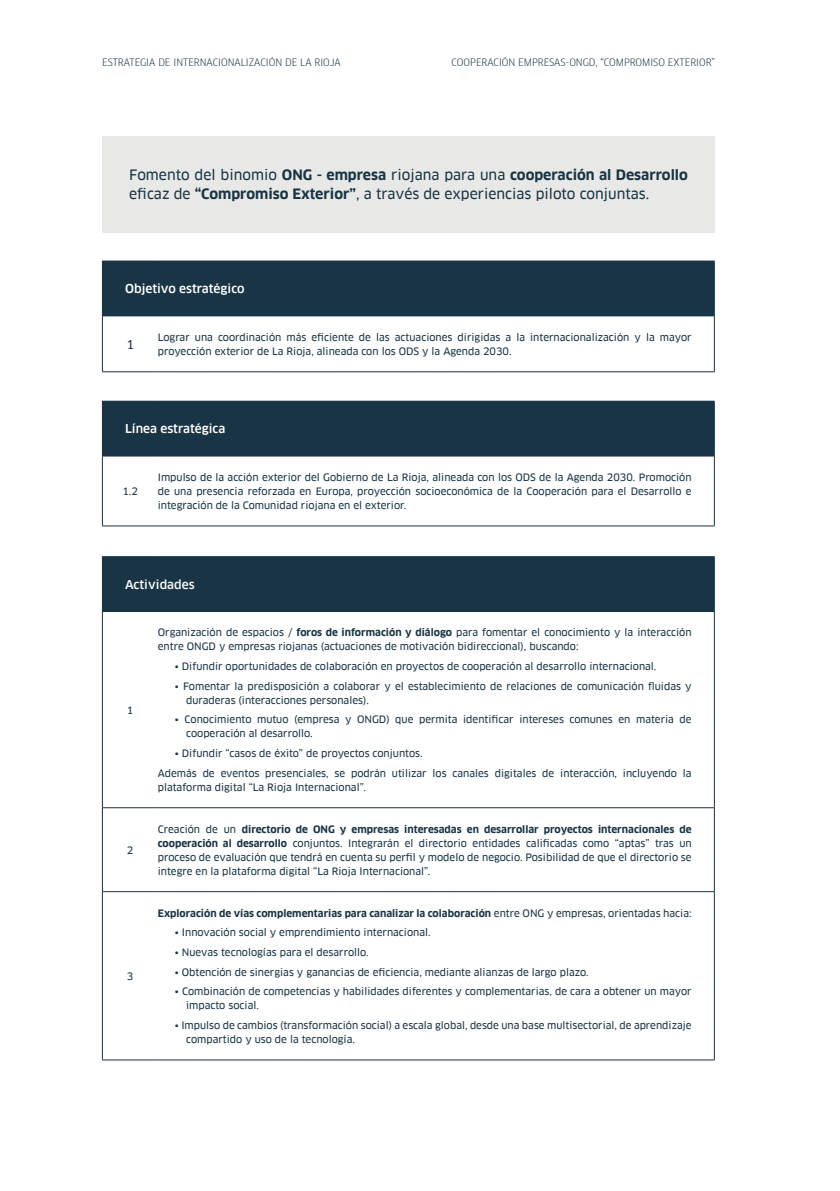
<style>
.page{position:relative;width:840px;height:1191px;background:#fff}
.page>*{position:absolute;margin:0;border:0;box-sizing:border-box;transform-origin:0 0}
.t1{font:14px/19px "Clan Offc Pro News";color:#193444}
.t2{font:500 12px "Clan Offc Pro";color:#fff}
.t3{font:500 12px "Clan Offc Pro";color:#f5f7f5}
.t4{font:12px "Clan Offc Pro News";color:#193444}
.t5{font:10px/14px "Clan Offc Pro News";color:#193444}
.t6{font:700 10px "Clan Offc Pro";color:#193444}
.Parrafo{font:10px "Clan Offc Pro Narr";color:#193444}
.s1{font-family:"Clan Offc Pro";font-weight:700}
.s2{font-family:"Clan Offc Pro News";font-weight:400}
</style>
<div class="page">
<div style="left:102px;top:556px;width:612px;height:55px;background:#193444"></div>
<hr style="left:102px;top:611px;width:56px;height:1px;background:#193444">
<hr style="left:102px;top:611px;width:1px;height:196px;background:#193444">
<hr style="left:158px;top:611px;width:556px;height:1px;background:#193444">
<hr style="left:713px;top:611px;width:1px;height:196px;background:#193444">
<hr style="left:102px;top:807px;width:56px;height:1px;background:#193444">
<hr style="left:102px;top:808px;width:1px;height:83px;background:#193444">
<hr style="left:158px;top:807px;width:556px;height:1px;background:#193444">
<hr style="left:713px;top:808px;width:1px;height:83px;background:#193444">
<hr style="left:102px;top:891px;width:56px;height:1px;background:#193444">
<hr style="left:102px;top:892px;width:1px;height:167px;background:#193444">
<hr style="left:158px;top:891px;width:556px;height:1px;background:#193444">
<hr style="left:713px;top:892px;width:1px;height:167px;background:#193444">
<hr style="left:102px;top:1059px;width:56px;height:1px;background:#193444">
<hr style="left:158px;top:1059px;width:556px;height:1px;background:#193444">
<div style="left:102px;top:136px;width:612px;height:96px;background:#e8e9e7"></div>
<div style="left:102px;top:261px;width:612px;height:55px;background:#193444"></div>
<hr style="left:102px;top:316px;width:1px;height:55px;background:#193444">
<hr style="left:713px;top:316px;width:1px;height:55px;background:#193444">
<hr style="left:102px;top:371px;width:56px;height:1px;background:#193444">
<hr style="left:158px;top:371px;width:556px;height:1px;background:#193444">
<div style="left:102px;top:401px;width:612px;height:55px;background:#193444"></div>
<hr style="left:102px;top:456px;width:56px;height:1px;background:#193444">
<hr style="left:102px;top:456px;width:1px;height:70px;background:#193444">
<hr style="left:158px;top:456px;width:556px;height:1px;background:#193444">
<hr style="left:713px;top:456px;width:1px;height:70px;background:#193444">
<hr style="left:102px;top:525px;width:56px;height:1px;background:#193444">
<hr style="left:158px;top:525px;width:556px;height:1px;background:#193444">
<p class="Parrafo" style="left:102px;top:56px;width:240px">ESTRATEGIA DE INTERNACIONALIZACIÓN DE LA RIOJA</p>
<p class="Parrafo" style="left:451px;top:56px;width:265px">COOPERACIÓN EMPRESAS-ONGD, “COMPROMISO EXTERIOR”</p>
<p class="t1" style="left:129px;top:165px;width:560px">Fomento del binomio <span class="s1">ONG - empresa</span> riojana para una <span class="s1">cooperación al Desarrollo </span>eficaz de <span class="s1">“Compromiso Exterior”</span>, a través de experiencias piloto conjuntas.</p>
<p class="t2" style="left:125px;top:282px;width:121px">Objetivo estratégico</p>
<p class="t4" style="left:126px;top:337px;width:9px">1</p>
<p class="t5" style="left:158px;top:330px;width:535px">Lograr una coordinación más eficiente de las actuaciones dirigidas a la internacionalización y la mayor proyección exterior de La Rioja, alineada con los ODS y la Agenda 2030.</p>
<p class="t2" style="left:125px;top:422px;width:102px">Línea estratégica</p>
<p class="t5" style="left:122px;top:484px;width:17px">1.2</p>
<p class="t5" style="left:158px;top:470px;width:535px;text-align:justify">Impulso de la acción exterior del Gobierno de La Rioja, alineada con los ODS de la Agenda 2030. Promoción de una presencia reforzada en Europa, proyección socioeconómica de la Cooperación para el Desarrollo e integración de la Comunidad riojana en el exterior.</p>
<p class="t3" style="left:125px;top:577px;width:71px">Actividades</p>
<p class="t5" style="left:127px;top:703px;width:8px">1</p>
<p class="t5" style="left:127px;top:843px;width:8px">2</p>
<p class="t5" style="left:127px;top:969px;width:8px">3</p>
<p class="t5" style="left:158px;top:625px;width:535px">Organización de espacios / <span class="s1">foros de información y diálogo</span> para fomentar el conocimiento y la interacción entre ONGD y empresas riojanas (actuaciones de motivación bidireccional), buscando:</p>
<p class="t5" style="left:175px;top:659px;width:483px">• Difundir oportunidades de colaboración en proyectos de cooperación al desarrollo internacional.</p>
<p class="t5" style="left:186px;top:679px;width:506px;text-indent:-11px">• Fomentar la predisposición a colaborar y el establecimiento de relaciones de comunicación fluidas y duraderas (interacciones personales).</p>
<p class="t5" style="left:186px;top:712px;width:506px;text-indent:-11px">• Conocimiento mutuo (empresa y ONGD) que permita identificar intereses comunes en materia de cooperación al desarrollo.</p>
<p class="t5" style="left:175px;top:746px;width:249px">• Difundir “casos de éxito” de proyectos conjuntos.</p>
<p class="t5" style="left:158px;top:766px;width:535px">Además de eventos presenciales, se podrán utilizar los canales digitales de interacción, incluyendo la plataforma digital “La Rioja Internacional”.</p>
<p class="t5" style="left:158px;top:822px;width:535px;text-align:justify">Creación de un <span class="s1">directorio de ONG y empresas interesadas en desarrollar proyectos internacionales de cooperación al desarrollo</span> conjuntos. Integrarán el directorio entidades calificadas como “aptas” tras un proceso de evaluación que tendrá en cuenta su perfil y modelo de negocio. Posibilidad de que el directorio se integre en la plataforma digital “La Rioja Internacional”.</p>
<p class="t6" style="left:158px;top:907px;width:535px">Exploración de vías complementarias para canalizar la colaboración <span class="s2">entre ONG y empresas, orientadas hacia:</span></p>
<p class="t5" style="left:175px;top:925px;width:257px">• Innovación social y emprendimiento internacional.</p>
<p class="t5" style="left:175px;top:945px;width:195px">• Nuevas tecnologías para el desarrollo.</p>
<p class="t5" style="left:175px;top:964px;width:415px">• Obtención de sinergias y ganancias de eficiencia, mediante alianzas de largo plazo.</p>
<p class="t5" style="left:186px;top:984px;width:506px;text-indent:-11px">• Combinación de competencias y habilidades diferentes y complementarias, de cara a obtener un mayor impacto social.</p>
<p class="t5" style="left:186px;top:1018px;width:506px;text-indent:-11px">• Impulso de cambios (transformación social) a escala global, desde una base multisectorial, de aprendizaje compartido y uso de la tecnología.</p>
</div>
